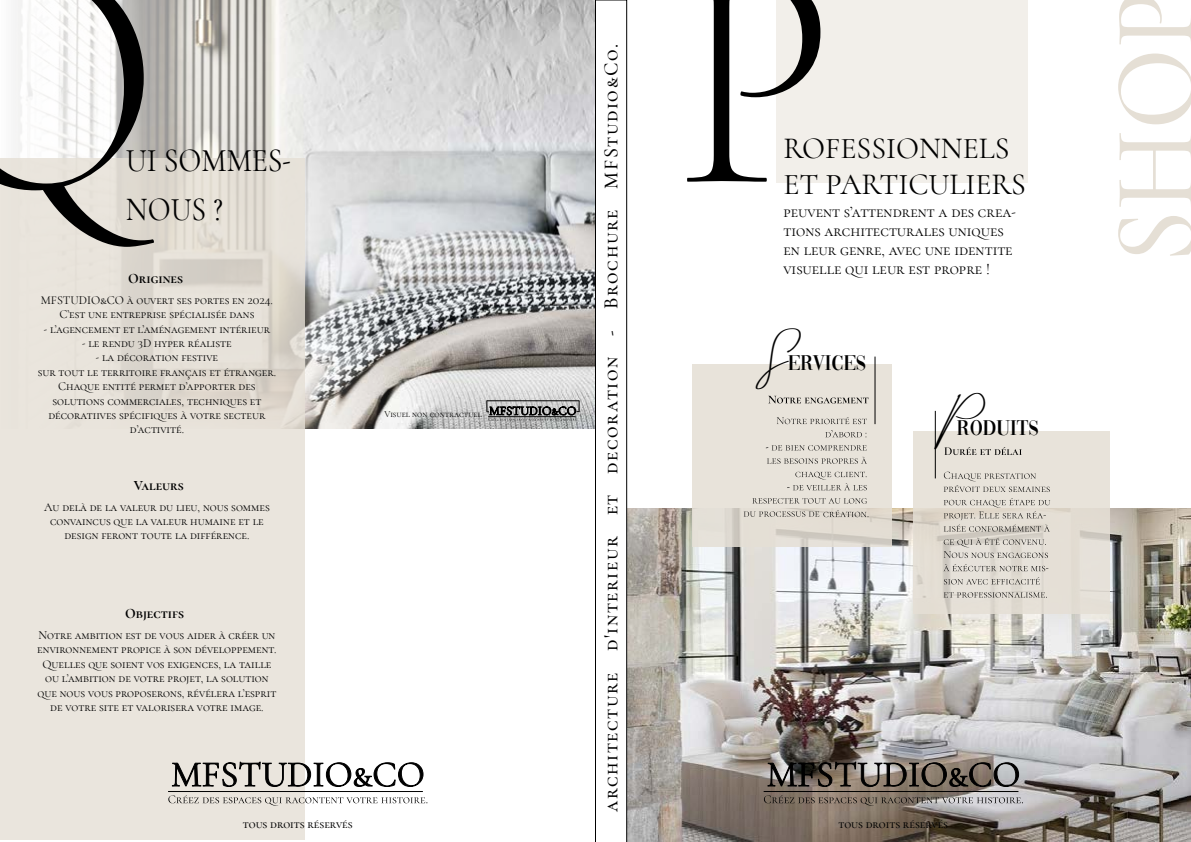
<style>
.page{position:relative;width:1191px;height:842px;background:#fff}
.page>*{position:absolute;margin:0;border:0;box-sizing:border-box;transform-origin:0 0}
.t1{font:300 340.1px "Cormorant SC";color:#000;scale:.91 1}
.t2{font:300 322.2px "Cormorant SC";color:#000;scale:.91 1}
.t3{font:500 116.6px "Cormorant SC";color:#e5dfd5;scale:.91 1}
.t4{font:33px/48.9px "Cormorant SC";color:#000;scale:.91 1}
.t5{font:30px/36px "Cormorant SC";color:#000}
.t6{font:22px "Vogue";color:#000}
.t7{font:500 20px "Cormorant SC";letter-spacing:.08em;color:#000}
.t8{font:16px/19.2px "Cormorant SC";color:#000}
.t9{font:700 14px "Cormorant SC";color:#000}
.t10{font:12px/14.4px "Cormorant SC";color:#000;text-align:center}
.t11{font:500 12px "Cormorant SC";color:#000}
.t12{font:9px "Cormorant SC";color:#000}
.s1{font-family:"Takenby Vultures Demo";font-size:46px}
</style>
<div class="page">
<img style="left:15px;top:0;width:580px;height:428px">
<svg style="left:0;top:158px;width:304px;height:682px;background:#e7e2d9"></svg>
<svg style="left:486px;top:401px;width:94px;height:25px;background:#8d8e8e"></svg>
<img style="left:627px;top:508px;width:564px;height:334px">
<div style="left:776px;top:0;width:251px;height:183px;background:#f2efea"></div>
<div style="left:913px;top:431px;width:197px;height:182px;background:#e5dfd5"></div>
<div style="left:692px;top:364px;width:200px;height:182px;background:#e5dfd5"></div>
<hr style="left:934px;top:411px;width:1px;height:67px;background:#000">
<svg style="left:944px;top:447px;width:77px;height:8px"></svg>
<svg style="left:943px;top:592px;width:104px;height:6px"></svg>
<svg style="left:944px;top:577px;width:95px;height:7px"></svg>
<svg style="left:943px;top:564px;width:105px;height:7px"></svg>
<svg style="left:943px;top:538px;width:105px;height:20px"></svg>
<svg style="left:943px;top:498px;width:107px;height:34px"></svg>
<svg style="left:943px;top:472px;width:106px;height:20px"></svg>
<svg style="left:764px;top:761px;width:259px;height:81px;background:#796f66"></svg>
<hr style="left:763px;top:791px;width:255px;height:1px;background:#000">
<svg style="left:168px;top:761px;width:259px;height:79px"></svg>
<hr style="left:168px;top:791px;width:255px;height:1px;background:#000">
<hr style="left:874px;top:357px;width:1px;height:67px;background:#000">
<svg style="left:768px;top:396px;width:100px;height:7px"></svg>
<svg style="left:743px;top:510px;width:125px;height:7px"></svg>
<svg style="left:752px;top:498px;width:115px;height:6px"></svg>
<svg style="left:787px;top:472px;width:79px;height:18px"></svg>
<svg style="left:767px;top:457px;width:100px;height:7px"></svg>
<svg style="left:766px;top:445px;width:100px;height:6px"></svg>
<svg style="left:825px;top:430px;width:41px;height:7px"></svg>
<svg style="left:777px;top:417px;width:89px;height:7px"></svg>
<svg style="left:595px;top:0;width:32px;height:842px"></svg>
<h1 class="t1" style="left:-78px;top:-128px;width:262px">Q</h1>
<h3 class="t4" style="left:126px;top:136px;width:183px">UI SOMMES-<br>NOUS ?</h3>
<p class="t9" style="left:128px;top:270px;width:56px">Origines</p>
<p class="t10" style="left:41px;top:293px;width:233px">MFSTUDIO&amp;CO à ouvert ses portes en 2024.<br>C’est une entreprise spécialisée dans</p>
<p class="t10" style="left:44px;top:321px;width:228px">- l’agencement et l’aménagement intérieur</p>
<p class="t10" style="left:82px;top:336px;width:151px">- le rendu 3D hyper réaliste</p>
<p class="t10" style="left:38px;top:350px;width:240px">- la décoration festive<br>sur tout le territoire français et étranger.<br>Chaque entité permet d’apporter des solutions commerciales, techniques et décoratiives spécifiques à votre secteur d’activité.</p>
<p class="t9" style="left:134px;top:477px;width:51px">Valeurs</p>
<p class="t10" style="left:44px;top:499px;width:227px">Au delà de la valeur du lieu, nous sommes convaincus que la valeur humaine et le design feront toute la différence.</p>
<p class="t9" style="left:125px;top:605px;width:60px">Objectifs</p>
<p class="t10" style="left:37px;top:628px;width:241px">Notre ambition est de vous aider à créer un environnement propice à son développement.<br>Quelles que soient vos exigences, la taille ou l’ambition de votre projet, la solution que nous vous proposerons, révélera l’esprit de votre site et valorisera votre image.</p>
<p class="t12" style="left:384px;top:409px;width:99px">Visuel non contractuel</p>
<h3 class="t7" style="left:599px;top:812px;width:770px;rotate:-90deg">architecture d'interieur et decoration - Brochure MFStudio&amp;Co.</h3>
<h2 class="t2" style="left:675px;top:-116px;width:175px">P</h2>
<h3 class="t5" style="left:783px;top:130px;width:244px">ROFESSIONNELS<br>ET PARTICULIERS</h3>
<h3 class="t8" style="left:783px;top:202px;width:234px">peuvent s’attendrent a des crea&shy;tions architecturales uniques en leur genre, avec une identite visuelle qui leur est propre !</h3>
<h3 class="t6" style="left:766px;top:355px;width:101px"><span class="s1">S</span>ERVICES</h3>
<h3 class="t6" style="left:944px;top:420px;width:96px"><span class="s1">P</span>RODUITS</h3>
<p class="t11" style="left:243px;top:816px;width:111px">tous droits réservés</p>
<p class="t11" style="left:838px;top:816px;width:111px">tous droits réservés</p>
<h3 class="t3" style="left:1083px;top:263px;width:301px;rotate:-90deg">SHOP</h3>
</div>
